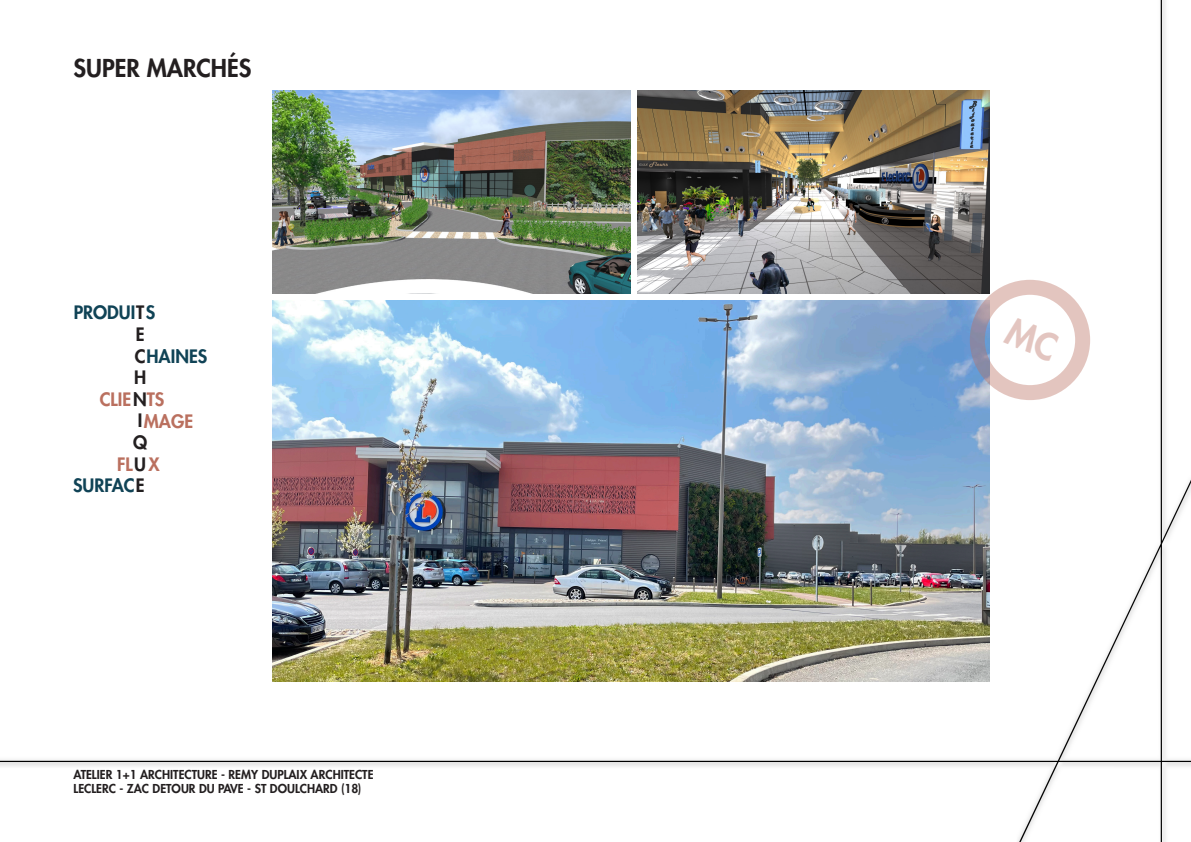
<style>
.page{position:relative;width:1191px;height:842px;background:#fff}
.page>*{position:absolute;margin:0;border:0;box-sizing:border-box;transform-origin:0 0}
.t1{font:800 24px "Futura LT";color:#231f20}
.t2{font:800 18px "Futura LT";color:#104356}
.t3{font:800 18px "Futura LT";color:#ba705f}
.t4{font:800 18px "Futura LT";color:#231f20}
.t5{font:800 12px "Futura LT";color:#231f20}
.s1{color:#231f20}
</style>
<div class="page">
<img style="left:0;top:0;width:1191px;height:842px">
<img style="left:637px;top:91px;width:352px;height:202px">
<img style="left:272px;top:91px;width:358px;height:202px">
<img style="left:272px;top:301px;width:717px;height:380px">
<div style="left:969px;top:280px;width:121px;height:120px;border:15px solid #ba6f5f;border-radius:50%"></div>
<svg style="left:1003px;top:317px;width:56px;height:45px"></svg>
<p class="t1" style="left:74px;top:52px;width:179px">SUPER MARCHÉS</p>
<p class="t2" style="left:74px;top:301px;width:83px">PRODUI S</p>
<p class="t4" style="left:136px;top:301px;width:10px">T</p>
<p class="t4" style="left:136px;top:322px;width:10px">E</p>
<p class="t2" style="left:135px;top:345px;width:74px"><span class="s1">C</span>HAINES</p>
<p class="t4" style="left:134px;top:365px;width:14px">H</p>
<p class="t4" style="left:133px;top:387px;width:15px">N</p>
<p class="t3" style="left:138px;top:409px;width:57px"><span class="s1">I</span>MAGE</p>
<p class="t4" style="left:133px;top:430px;width:16px">Q</p>
<p class="t4" style="left:134px;top:452px;width:13px">U</p>
<p class="t2" style="left:73px;top:474px;width:73px">SURFAC<span class="s1">E</span></p>
<p class="t3" style="left:100px;top:388px;width:66px">CLIE TS</p>
<p class="t3" style="left:117px;top:452px;width:44px">FL X</p>
<p class="t5" style="left:74px;top:766px;width:301px">ATELIER 1+1 ARCHITECTURE - REMY DUPLAIX ARCHITECTE</p>
<p class="t5" style="left:74px;top:781px;width:289px">LECLERC - ZAC DETOUR DU PAVE - ST DOULCHARD (18)</p>
</div>
